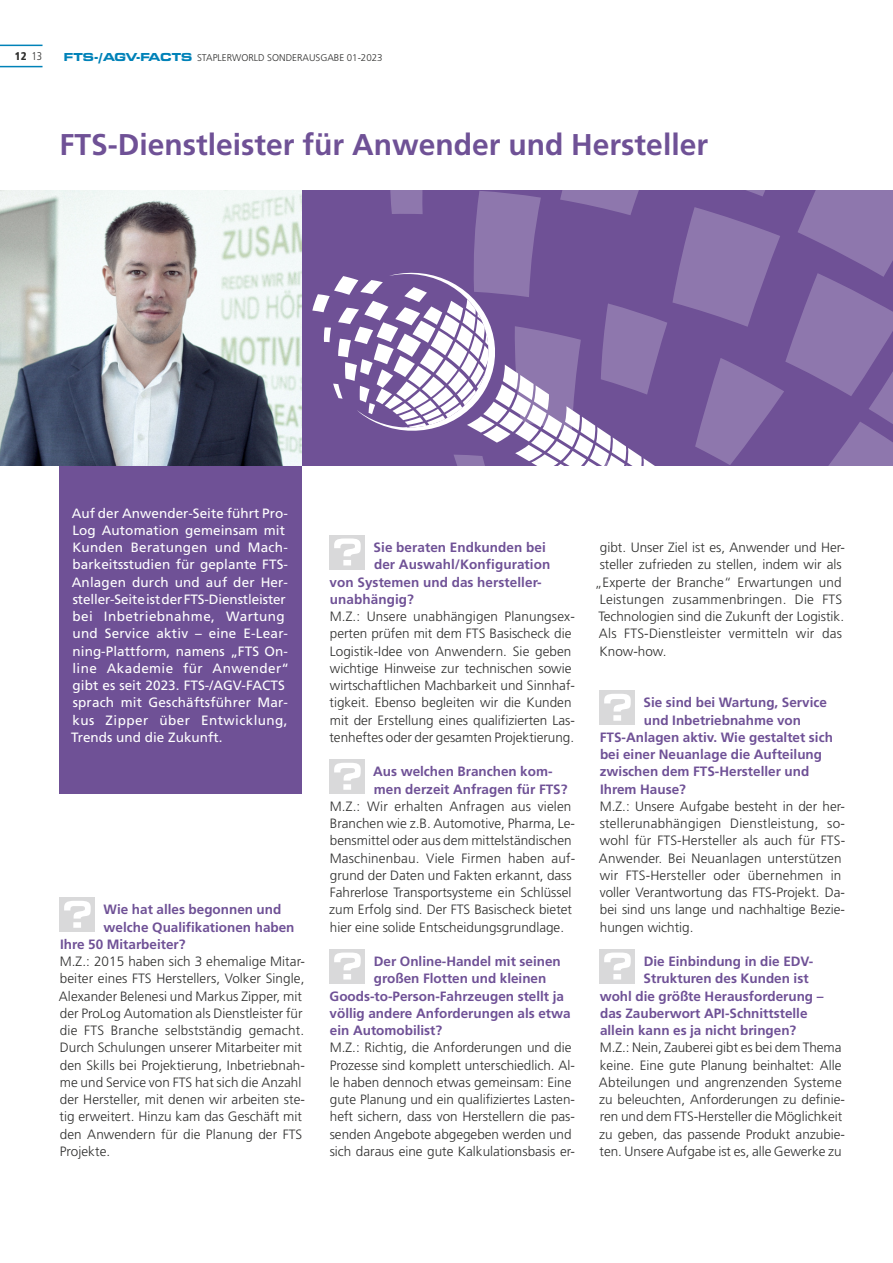
<style>
.page{position:relative;width:893px;height:1263px;background:#fff}
.page>*{position:absolute;margin:0;border:0;box-sizing:border-box;transform-origin:0 0}
.t1{font:700 30px "Frutiger LT Std";color:#6f5196}
.t2{font:300 13.5px/17.2px "Frutiger LT Std";color:#2f2f2e}
.t3{font:700 13.5px/17.2px "Frutiger LT Std";color:#6f5196}
.t4{font:13.5px/17.2px "Frutiger LT Std";letter-spacing:.01em;color:#fff}
.t5{font:300 13.5px "Frutiger LT Std";letter-spacing:.02em;color:#2f2f2e}
.t6{font:900 condensed 11.25px "Frutiger LTCE";color:#2f2f2e}
.t7{font:300 9.75px "Frutiger LT Std";color:#2f2f2e}
.s1{font-weight:300}
.s2{font-family:"Eurostile SB";font-weight:700;font-stretch:expanded;font-size:12px;color:#0082b8}
</style>
<div class="page">
<div style="left:60px;top:897px;width:35px;height:35px;background:#d9d9da"></div>
<svg style="left:64px;top:901px;width:27px;height:27px"></svg>
<div style="left:600px;top:690px;width:35px;height:34px;background:#d9d9da"></div>
<svg style="left:604px;top:694px;width:27px;height:27px"></svg>
<div style="left:600px;top:949px;width:35px;height:34px;background:#d9d9da"></div>
<svg style="left:604px;top:952px;width:27px;height:27px"></svg>
<div style="left:330px;top:535px;width:35px;height:34px;background:#d9d9da"></div>
<svg style="left:312px;top:190px;width:581px;height:375px"></svg>
<div style="left:330px;top:759px;width:35px;height:35px;background:#d9d9da"></div>
<svg style="left:334px;top:763px;width:27px;height:27px"></svg>
<div style="left:330px;top:949px;width:35px;height:34px;background:#d9d9da"></div>
<svg style="left:334px;top:952px;width:27px;height:27px"></svg>
<div style="left:60px;top:466px;width:242px;height:328px;background:#6f5196"></div>
<img style="left:0;top:190px;width:302px;height:276px">
<hr style="left:0;top:45px;width:43px;height:1px;background:#0082b8">
<hr style="left:0;top:66px;width:43px;height:1px;background:#0082b8">
<p class="t6" style="left:15px;top:49px;width:29px">12 <span class="s1">13</span></p>
<p class="t7" style="left:64px;top:52px;width:320px"><span class="s2">FTS-/AGV-FACTS</span> STAPLERWORLD SONDERAUSGABE 01-2023</p>
<h1 class="t1" style="left:60px;top:127px;width:650px">FTS-Dienstleister für Anwender und Hersteller</h1>
<p class="t4" style="left:71px;top:504px;width:220px">Auf der Anwender-Seite führt Pro-<br>Log Automation gemeinsam mit<br>Kunden Beratungen und Mach&shy;barkeitsstudien für geplante FTS-<br>Anlagen durch und auf der Her&shy;steller-Seite ist der FTS-Dienstleister bei Inbetriebnahme, Wartung und Service aktiv – eine E-Lear&shy;ning-Plattform, namens „FTS On&shy;line Akademie für Anwender“ gibt es seit 2023. FTS-/AGV-FACTS sprach mit Geschäftsführer Mar&shy;kus Zipper über Entwicklung,<br>Trends und die Zukunft.</p>
<p class="t3" style="left:104px;top:901px;width:179px">Wie hat alles begonnen und</p>
<p class="t3" style="left:104px;top:918px;width:192px">welche Qualifikationen haben</p>
<p class="t3" style="left:60px;top:936px;width:127px">Ihre 50 Mitarbeiter?</p>
<p class="t2" style="left:59px;top:953px;width:248px">M.Z.: 2015 haben sich 3 ehemalige Mitar&shy;beiter eines FTS Herstellers, Volker Single, Alexander Belenesi und Markus Zipper, mit der ProLog Automation als Dienstleister für die FTS Branche selbstständig gemacht.<br>Durch Schulungen unserer Mitarbeiter mit den Skills bei Projektierung, Inbetriebnah&shy;me und Service von FTS hat sich die Anzahl der Hersteller, mit denen wir arbeiten ste&shy;tig erweitert. Hinzu kam das Geschäft mit den Anwendern für die Planung der FTS Projekte.</p>
<p class="t3" style="left:374px;top:539px;width:174px">Sie beraten Endkunden bei</p>
<p class="t3" style="left:374px;top:556px;width:178px">der Auswahl/Konfiguration</p>
<p class="t3" style="left:330px;top:573px;width:213px">von Systemen und das hersteller-</p>
<p class="t3" style="left:330px;top:591px;width:85px">unabhängig?</p>
<p class="t2" style="left:329px;top:608px;width:247px">M.Z.: Unsere unabhängigen Planungsex&shy;perten prüfen mit dem FTS Basischeck die Logistik-Idee von Anwendern. Sie geben wichtige Hinweise zur technischen sowie wirtschaftlichen Machbarkeit und Sinnhaf&shy;tigkeit. Ebenso begleiten wir die Kunden mit der Erstellung eines qualifizierten Las&shy;tenheftes oder der gesamten Projektierung.</p>
<p class="t3" style="left:373px;top:763px;width:196px">Aus welchen Branchen kom&shy;men derzeit Anfragen für FTS?</p>
<p class="t2" style="left:329px;top:798px;width:247px">M.Z.: Wir erhalten Anfragen aus vielen Branchen wie z.B. Automotive, Pharma, Le&shy;bensmittel oder aus dem mittelständischen Maschinenbau. Viele Firmen haben auf&shy;grund der Daten und Fakten erkannt, dass Fahrerlose Transportsysteme ein Schlüssel zum Erfolg sind. Der FTS Basischeck bietet hier eine solide Entscheidungsgrundlage.</p>
<p class="t3" style="left:374px;top:953px;width:188px">Der Online-Handel mit seinen</p>
<p class="t3" style="left:374px;top:970px;width:174px">großen Flotten und kleinen</p>
<p class="t3" style="left:330px;top:987px;width:236px">Goods-to-Person-Fahrzeugen stellt ja</p>
<p class="t3" style="left:330px;top:1005px;width:243px">völlig andere Anforderungen als etwa</p>
<p class="t3" style="left:330px;top:1022px;width:114px">ein Automobilist?</p>
<p class="t2" style="left:330px;top:1039px;width:247px">M.Z.: Richtig, die Anforderungen und die Prozesse sind komplett unterschiedlich. Al&shy;le haben dennoch etwas gemeinsam: Eine gute Planung und ein qualifiziertes Lasten&shy;heft sichern, dass von Herstellern die pas&shy;senden Angebote abgegeben werden und sich daraus eine gute Kalkulationsbasis er-</p>
<p class="t2" style="left:600px;top:539px;width:247px">gibt. Unser Ziel ist es, Anwender und Her-</p>
<p class="t2" style="left:600px;top:556px;width:244px">steller zufrieden zu stellen, indem wir als</p>
<p class="t2" style="left:595px;top:573px;width:248px">„Experte der Branche“ Erwartungen und</p>
<p class="t5" style="left:600px;top:592px;width:244px">Leistungen zusammenbringen. Die FTS</p>
<p class="t2" style="left:598px;top:608px;width:247px">Technologien sind die Zukunft der Logistik.</p>
<p class="t2" style="left:599px;top:625px;width:244px">Als FTS-Dienstleister vermitteln wir das</p>
<p class="t2" style="left:600px;top:642px;width:68px">Know-how.</p>
<p class="t3" style="left:644px;top:694px;width:185px">Sie sind bei Wartung, Service</p>
<p class="t3" style="left:644px;top:711px;width:159px">und Inbetriebnahme von</p>
<p class="t3" style="left:600px;top:729px;width:235px">FTS-Anlagen aktiv. Wie gestaltet sich</p>
<p class="t3" style="left:600px;top:746px;width:224px">bei einer Neuanlage die Aufteilung</p>
<p class="t3" style="left:600px;top:763px;width:211px">zwischen dem FTS-Hersteller und</p>
<p class="t3" style="left:600px;top:780px;width:87px">Ihrem Hause?</p>
<p class="t2" style="left:599px;top:798px;width:248px">M.Z.: Unsere Aufgabe besteht in der her&shy;stellerunabhängigen Dienstleistung, so&shy;wohl für FTS-Hersteller als auch für FTS-Anwender. Bei Neuanlagen unterstützen wir FTS-Hersteller oder übernehmen in voller Verantwortung das FTS-Projekt. Da&shy;bei sind uns lange und nachhaltige Bezie&shy;hungen wichtig.</p>
<p class="t3" style="left:644px;top:953px;width:171px">Die Einbindung in die EDV-</p>
<p class="t3" style="left:644px;top:970px;width:166px">Strukturen des Kunden ist</p>
<p class="t3" style="left:600px;top:987px;width:225px">wohl die größte Herausforderung –</p>
<p class="t3" style="left:600px;top:1005px;width:209px">das Zauberwort API-Schnittstelle</p>
<p class="t3" style="left:600px;top:1022px;width:198px">allein kann es ja nicht bringen?</p>
<p class="t2" style="left:599px;top:1039px;width:248px">M.Z.: Nein, Zauberei gibt es bei dem Thema keine. Eine gute Planung beinhaltet: Alle Abteilungen und angrenzenden Systeme zu beleuchten, Anforderungen zu definie&shy;ren und dem FTS-Hersteller die Möglichkeit zu geben, das passende Produkt anzubie&shy;ten. Unsere Aufgabe ist es, alle Gewerke zu</p>
</div>
